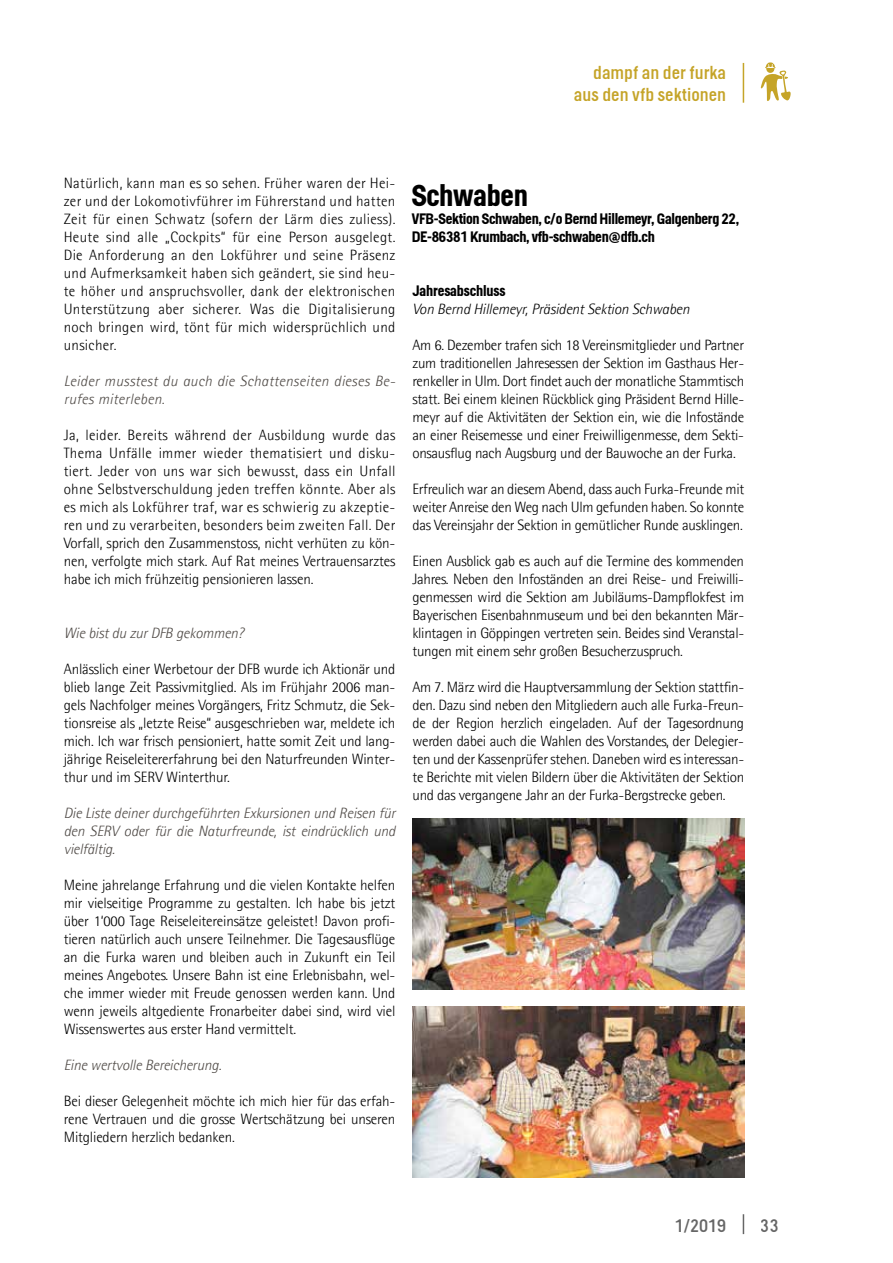
<style>
.page{position:relative;width:893px;height:1263px;background:#fff}
.page>*{position:absolute;margin:0;border:0;box-sizing:border-box;transform-origin:0 0}
.t1{font:700 30px "Helsinki";letter-spacing:-.01em;color:#000}
.t2{font:18px/21.6px "Helsinki";color:#c5a428;text-align:right}
.t3{font:18px "Helsinki";color:#000}
.t4{font:300 15px/18px "Agfa Rotis Semisans";letter-spacing:-.01em;color:#000;text-align:justify}
.t5{font:italic 300 15px/18px "Agfa Rotis Semisans";letter-spacing:-.01em;color:#4f4a46;text-align:justify}
.t6{font:700 15px/18px "Helsinki";letter-spacing:-.02em;color:#000}
.t7{font:italic 300 15px/18px "Agfa Rotis Semisans";letter-spacing:.02em;color:#4f4a46}
.t8{font:italic 300 15px "Agfa Rotis Semisans";letter-spacing:-.01em;color:#000}
</style>
<div class="page">
<svg style="left:743px;top:1214px;width:1px;height:20px"></svg>
<hr style="left:743px;top:63px;width:1px;height:40px;background:#c5a428">
<svg style="left:760px;top:62px;width:31px;height:39px"></svg>
<img style="left:412px;top:1007px;width:332px;height:171px">
<img style="left:412px;top:818px;width:332px;height:171px">
<p class="t2" style="left:574px;top:61px;width:154px">dampf an der furka aus den vfb sektionen</p>
<p class="t4" style="left:64px;top:174px;width:333px">Natürlich, kann man es so sehen. Früher waren der Hei&shy;zer und der Lokomotivführer im Führerstand und hatten Zeit für einen Schwatz (sofern der Lärm dies zuliess).<br>Heute sind alle „Cockpits“ für eine Person ausgelegt.<br>Die Anforderung an den Lokführer und seine Präsenz und Aufmerksamkeit haben sich geändert, sie sind heu&shy;te höher und anspruchsvoller, dank der elektronischen Unterstützung aber sicherer. Was die Digitalisierung noch bringen wird, tönt für mich widersprüchlich und unsicher.</p>
<p class="t7" style="left:64px;top:372px;width:333px">Leider musstest du auch die Schattenseiten dieses Be&shy;rufes miterleben.</p>
<p class="t4" style="left:64px;top:426px;width:333px">Ja, leider. Bereits während der Ausbildung wurde das Thema Unfälle immer wieder thematisiert und disku&shy;tiert. Jeder von uns war sich bewusst, dass ein Unfall ohne Selbstverschuldung jeden treffen könnte. Aber als es mich als Lokführer traf, war es schwierig zu akzeptie&shy;ren und zu verarbeiten, besonders beim zweiten Fall. Der Vorfall, sprich den Zusammenstoss, nicht verhüten zu kön&shy;nen, verfolgte mich stark. Auf Rat meines Vertrauensarztes habe ich mich frühzeitig pensionieren lassen.</p>
<p class="t5" style="left:64px;top:624px;width:182px">Wie bist du zur DFB gekommen?</p>
<p class="t4" style="left:64px;top:660px;width:333px">Anlässlich einer Werbetour der DFB wurde ich Aktionär und blieb lange Zeit Passivmitglied. Als im Frühjahr 2006 man&shy;gels Nachfolger meines Vorgängers, Fritz Schmutz, die Sek&shy;tionsreise als „letzte Reise“ ausgeschrieben war, meldete ich mich. Ich war frisch pensioniert, hatte somit Zeit und lang&shy;jährige Reiseleitererfahrung bei den Naturfreunden Winter&shy;thur und im SERV Winterthur.</p>
<p class="t5" style="left:64px;top:804px;width:333px">Die Liste deiner durchgeführten Exkursionen und Reisen für den SERV oder für die Naturfreunde, ist eindrücklich und vielfältig.</p>
<p class="t4" style="left:64px;top:876px;width:333px">Meine jahrelange Erfahrung und die vielen Kontakte helfen mir vielseitige Programme zu gestalten. Ich habe bis jetzt über 1‘000 Tage Reiseleitereinsätze geleistet! Davon profi&shy;tieren natürlich auch unsere Teilnehmer. Die Tagesausflüge an die Furka waren und bleiben auch in Zukunft ein Teil meines Angebotes. Unsere Bahn ist eine Erlebnisbahn, wel&shy;che immer wieder mit Freude genossen werden kann. Und wenn jeweils altgediente Fronarbeiter dabei sind, wird viel Wissenswertes aus erster Hand vermittelt.</p>
<p class="t5" style="left:64px;top:1056px;width:159px">Eine wertvolle Bereicherung.</p>
<p class="t4" style="left:64px;top:1092px;width:333px">Bei dieser Gelegenheit möchte ich mich hier für das erfah&shy;rene Vertrauen und die grosse Wertschätzung bei unseren Mitgliedern herzlich bedanken.</p>
<h1 class="t1" style="left:412px;top:177px;width:118px">Schwaben</h1>
<p class="t6" style="left:412px;top:209px;width:329px">VFB-Sektion Schwaben, c/o Bernd Hillemeyr, Galgenberg 22,<br>DE-86381 Krumbach, vfb-schwaben@dfb.ch</p>
<p class="t6" style="left:412px;top:281px;width:95px">Jahresabschluss</p>
<p class="t8" style="left:412px;top:300px;width:279px">Von Bernd Hillemeyr, Präsident Sektion Schwaben</p>
<p class="t4" style="left:412px;top:336px;width:333px">Am 6. Dezember trafen sich 18 Vereinsmitglieder und Partner zum traditionellen Jahresessen der Sektion im Gasthaus Her&shy;renkeller in Ulm. Dort findet auch der monatliche Stammtisch statt. Bei einem kleinen Rückblick ging Präsident Bernd Hille&shy;meyr auf die Aktivitäten der Sektion ein, wie die Infostände an einer Reisemesse und einer Freiwilligenmesse, dem Sekti&shy;onsausflug nach Augsburg und der Bauwoche an der Furka.</p>
<p class="t4" style="left:412px;top:480px;width:333px">Erfreulich war an diesem Abend, dass auch Furka-Freunde mit weiter Anreise den Weg nach Ulm gefunden haben. So konnte das Vereinsjahr der Sektion in gemütlicher Runde ausklingen.</p>
<p class="t4" style="left:412px;top:552px;width:333px">Einen Ausblick gab es auch auf die Termine des kommenden Jahres. Neben den Infoständen an drei Reise- und Freiwilli&shy;genmessen wird die Sektion am Jubiläums-Dampflokfest im Bayerischen Eisenbahnmuseum und bei den bekannten Mär&shy;klintagen in Göppingen vertreten sein. Beides sind Veranstal&shy;tungen mit einem sehr großen Besucherzuspruch.</p>
<p class="t4" style="left:412px;top:678px;width:333px">Am 7. März wird die Hauptversammlung der Sektion stattfin&shy;den. Dazu sind neben den Mitgliedern auch alle Furka-Freun&shy;de der Region herzlich eingeladen. Auf der Tagesordnung werden dabei auch die Wahlen des Vorstandes, der Delegier&shy;ten und der Kassenprüfer stehen. Daneben wird es interessan&shy;te Berichte mit vielen Bildern über die Aktivitäten der Sektion und das vergangene Jahr an der Furka-Bergstrecke geben.</p>
<p class="t3" style="left:674px;top:1215px;width:53px">1/2019</p>
<p class="t3" style="left:761px;top:1215px;width:19px">33</p>
</div>
